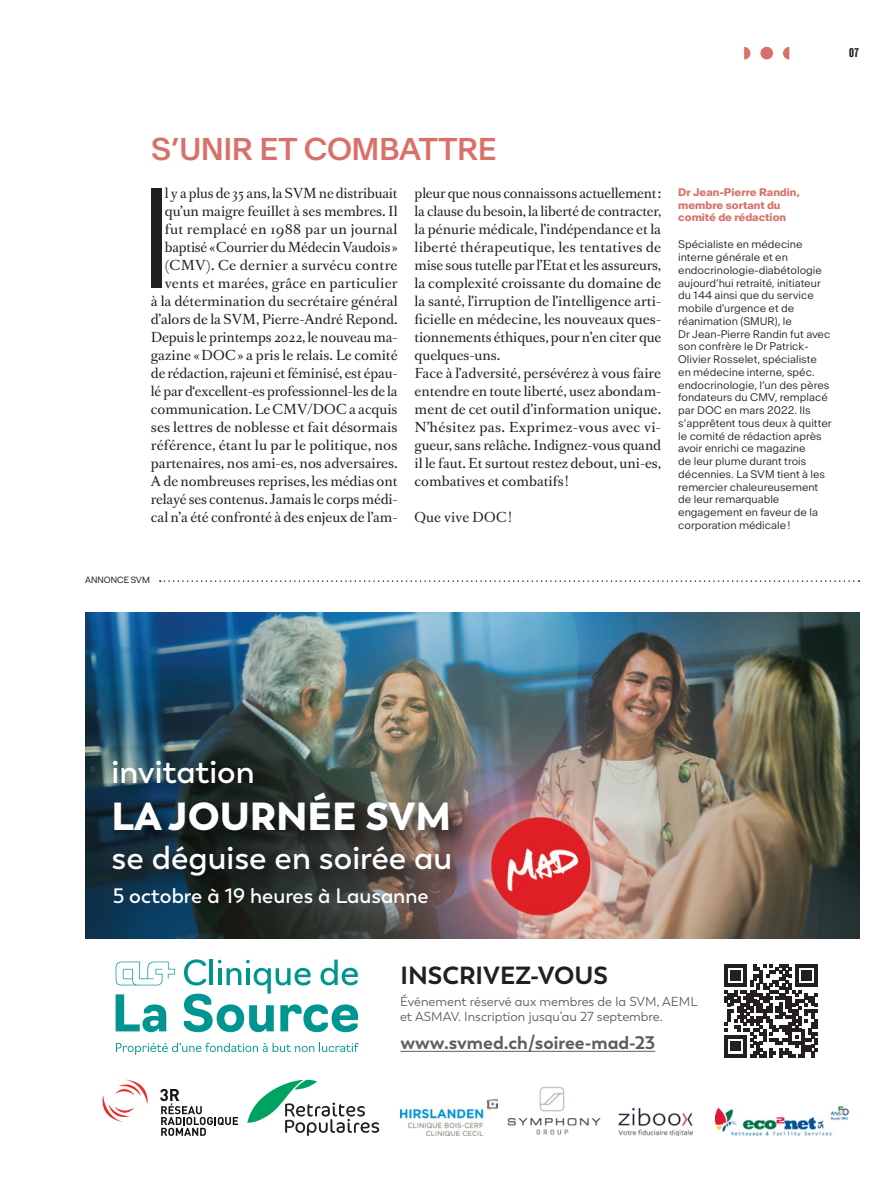
<style>
.page{position:relative;width:893px;height:1191px;background:#fff}
.page>*{position:absolute;margin:0;border:0;box-sizing:border-box;transform-origin:0 0}
.Lettrine{font:135.45px "Antarctica Beta U Cn Mdium";color:#231f20}
.t1{font:900 39px "Trenda";color:#fff}
.t2{font:600 32.55px "Trenda";color:#fff}
.Titre{font:500 30px "Antarctica Beta";letter-spacing:-.02em;color:#d8716a}
.t3{font:700 24.75px "Trenda";color:#231f20}
.t4{font:600 20.85px "Trenda";color:#fff}
.t5{font:700 18.15px "Trenda";color:#5c5f5f}
.Lettrine-2{font:13.05px/18px "Romain BP Text";letter-spacing:-.005em;color:#231f20;text-align:justify}
.t6{font:13.05px/15.6px "Trenda";color:#5a5e5e}
.t7{font:12px "Antarctica Beta VAR";color:#231f20}
.t8{font:300 10.5px/12.8px "Antarctica Beta";color:#231f20}
.Legende{font:10.5px/12.6px "Antarctica Beta VAR";color:#d8716a}
.t9{font:9px "Neurial Grotesk";color:#231f20}
</style>
<div class="page">
<div style="left:760px;top:47px;width:13px;height:12px;background:#d8716a;border-radius:50%"></div>
<svg style="left:744px;top:47px;width:6px;height:13px"></svg>
<svg style="left:783px;top:47px;width:6px;height:13px"></svg>
<svg style="left:160px;top:580px;width:699px;height:2px"></svg>
<img style="left:85px;top:612px;width:774px;height:326px">
<img style="left:715px;top:1106px;width:134px;height:29px">
<img style="left:618px;top:1107px;width:76px;height:28px">
<img style="left:101px;top:744px;width:380px;height:195px">
<img style="left:400px;top:1100px;width:97px;height:35px">
<svg style="left:724px;top:964px;width:94px;height:93px"></svg>
<hr style="left:400px;top:1050px;width:255px;height:1px;background:#5c5f5f">
<svg style="left:247px;top:1079px;width:132px;height:56px"></svg>
<img style="left:507px;top:1087px;width:94px;height:48px">
<svg style="left:116px;top:961px;width:59px;height:24px"></svg>
<svg style="left:116px;top:1042px;width:243px;height:13px"></svg>
<svg style="left:116px;top:994px;width:50px;height:38px"></svg>
<svg style="left:184px;top:959px;width:174px;height:73px"></svg>
<svg style="left:102px;top:1079px;width:46px;height:43px"></svg>
<svg style="left:160px;top:1088px;width:78px;height:47px"></svg>
<p class="t7" style="left:849px;top:45px;width:11px">07</p>
<p class="Titre" style="left:151px;top:129px;width:348px">S’UNIR ET COMBATTRE</p>
<p class="Lettrine-2" style="left:151px;top:183px;width:248px;text-align:right">l y a plus de 35 ans, la SVM ne distribuait qu’un maigre feuillet à ses membres. Il fut remplacé en 1988 par un journal baptisé «Courrier du Médecin Vaudois» (CMV). Ce dernier a survécu contre vents et marées, grâce en particulier<br>à la détermination du secrétaire général d’alors de la SVM, Pierre-André Repond.<br>Depuis le printemps 2022, le nouveau ma&shy;gazine «DOC» a pris le relais. Le comité de rédaction, rajeuni et féminisé, est épau&shy;lé par d‘excellent-es professionnel-les de la communication. Le CMV/DOC a acquis ses lettres de noblesse et fait désormais référence, étant lu par le politique, nos partenaires, nos ami-es, nos adversaires.<br>A de nombreuses reprises, les médias ont relayé ses contenus. Jamais le corps médi&shy;cal n’a été confronté à des enjeux de l’am-</p>
<p class="Lettrine-2" style="left:415px;top:183px;width:248px">pleur que nous connaissons actuellement: la clause du besoin, la liberté de contracter, la pénurie médicale, l’indépendance et la liberté thérapeutique, les tentatives de mise sous tutelle par l’Etat et les assureurs, la complexité croissante du domaine de la santé, l’irruption de l’intelligence arti&shy;ficielle en médecine, les nouveaux ques&shy;tionnements éthiques, pour n’en citer que quelques-uns.</p>
<p class="Lettrine" style="left:149px;top:158px;width:16px">I</p>
<p class="Lettrine-2" style="left:415px;top:363px;width:248px">Face à l’adversité, persévérez à vous faire entendre en toute liberté, usez abondam&shy;ment de cet outil d’information unique.<br>N’hésitez pas. Exprimez-vous avec vi&shy;gueur, sans relâche. Indignez-vous quand il le faut. Et surtout restez debout, uni-es, combatives et combatifs !</p>
<p class="Lettrine-2" style="left:415px;top:507px;width:98px">Que vive DOC !</p>
<p class="Legende" style="left:678px;top:185px;width:123px">Dr Jean-Pierre Randin, membre sortant du comité de rédaction</p>
<p class="t8" style="left:678px;top:238px;width:155px">Spécialiste en médecine interne générale et en endocrinologie-diabétologie aujourd’hui retraité, initiateur du 144 ainsi que du service mobile d'urgence et de réanimation (SMUR), le<br>Dr Jean-Pierre Randin fut avec son confrère le Dr Patrick-<br>Olivier Rosselet, spécialiste en médecine interne, spéc. endocrinologie, l’un des pères fondateurs du CMV, remplacé par DOC en mars 2022. Ils s’apprêtent tous deux à quitter le comité de rédaction après avoir enrichi ce magazine<br>de leur plume durant trois décennies. La SVM tient à les remercier chaleureusement de leur remarquable engagement en faveur de la corporation médicale!</p>
<p class="t9" style="left:85px;top:574px;width:66px">ANNONCE SVM</p>
<p class="t2" style="left:112px;top:752px;width:145px">invitation</p>
<p class="t1" style="left:112px;top:790px;width:341px">LA JOURNÉE SVM</p>
<p class="t2" style="left:112px;top:838px;width:342px">se déguise en soirée au</p>
<p class="t4" style="left:113px;top:883px;width:317px">5 octobre à 19 heures à Lausanne</p>
<p class="t3" style="left:400px;top:960px;width:209px">INSCRIVEZ-VOUS</p>
<p class="t6" style="left:400px;top:993px;width:299px">Événement réservé aux membres de la SVM, AEML et ASMAV. Inscription jusqu’au 27 septembre.</p>
<p class="t5" style="left:400px;top:1031px;width:256px">www.svmed.ch/soiree-mad-23</p>
</div>
